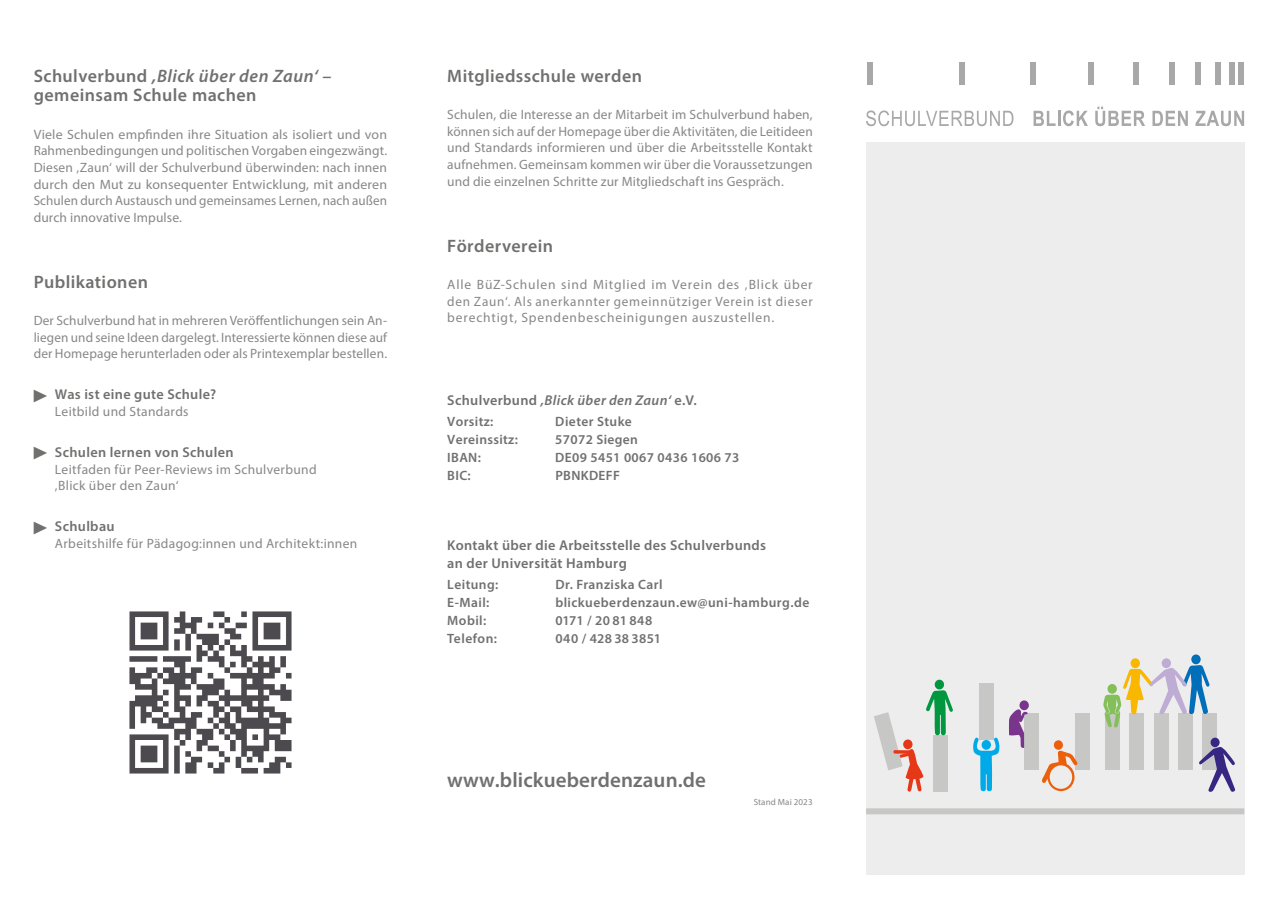
<style>
.page{position:relative;width:1272px;height:902px;background:#fff}
.page>*{position:absolute;margin:0;border:0;box-sizing:border-box;transform-origin:0 0}
.t1{font:27.15px/57.4px "Minion Pro";color:#70706f}
.t2{font:600 21px "Myriad Pro";letter-spacing:.005em;color:#70706f}
.t3{font:600 18px/19.5px "Myriad Pro";letter-spacing:.025em;color:#70706f}
.t4{font:600 14.25px/18px "Myriad Pro";letter-spacing:.025em;color:#70706f}
.t5{font:italic 600 14.25px "Myriad Pro";letter-spacing:.025em;color:#70706f}
.t6{font:13.5px/16.5px "Myriad Pro";letter-spacing:.02em;color:#878787;text-align:justify}
.t7{font:600 13.5px "Myriad Pro";letter-spacing:.025em;color:#70706f}
.t8{font:600 13.5px "Myriad Pro";letter-spacing:.005em;color:#70706f}
.t9{font:9px "Myriad Pro";letter-spacing:.005em;color:#878787}
.s1{font-style:italic}
.s2{font-style:normal}
</style>
<div class="page">
<div style="left:866px;top:142px;width:378px;height:733px;background:#ededed"></div>
<div style="left:866px;top:808px;width:378px;height:6px;background:#c7c7c6"></div>
<div style="left:978px;top:683px;width:15px;height:56px;background:#c7c7c6"></div>
<div style="left:1024px;top:713px;width:15px;height:57px;background:#c7c7c6"></div>
<div style="left:1104px;top:713px;width:15px;height:57px;background:#c7c7c6"></div>
<div style="left:1129px;top:713px;width:15px;height:57px;background:#c7c7c6"></div>
<div style="left:1153px;top:713px;width:15px;height:57px;background:#c7c7c6"></div>
<div style="left:1177px;top:713px;width:15px;height:57px;background:#c7c7c6"></div>
<div style="left:1202px;top:713px;width:15px;height:57px;background:#c7c7c6"></div>
<div style="left:1074px;top:713px;width:15px;height:57px;background:#c7c7c6"></div>
<svg style="left:1009px;top:709px;width:19px;height:39px"></svg>
<div style="left:1019px;top:700px;width:9px;height:10px;background:#79348b;border-radius:50%"></div>
<svg style="left:1042px;top:750px;width:35px;height:42px"></svg>
<div style="left:1053px;top:740px;width:9px;height:9px;background:#eb600a;border-radius:50%"></div>
<svg style="left:973px;top:737px;width:26px;height:54px"></svg>
<svg style="left:981px;top:739px;width:9px;height:10px"></svg>
<div style="left:1130px;top:658px;width:9px;height:10px;background:#fab700;border-radius:50%"></div>
<div style="left:1191px;top:654px;width:9px;height:10px;background:#006eb8;border-radius:50%"></div>
<svg style="left:1103px;top:665px;width:106px;height:63px"></svg>
<div style="left:1161px;top:658px;width:9px;height:10px;background:#bfacd4;border-radius:50%"></div>
<svg style="left:934px;top:679px;width:10px;height:10px"></svg>
<svg style="left:874px;top:690px;width:79px;height:102px"></svg>
<svg style="left:1199px;top:745px;width:36px;height:47px"></svg>
<div style="left:1210px;top:737px;width:9px;height:10px;background:#372783;border-radius:50%"></div>
<svg style="left:866px;top:110px;width:147px;height:16px"></svg>
<svg style="left:1033px;top:111px;width:22px;height:15px"></svg>
<hr style="left:1057px;top:111px;width:3px;height:15px;background:#a8a8a8">
<svg style="left:1063px;top:110px;width:24px;height:16px"></svg>
<svg style="left:1095px;top:107px;width:49px;height:19px"></svg>
<svg style="left:1152px;top:111px;width:35px;height:15px"></svg>
<svg style="left:1195px;top:111px;width:48px;height:15px"></svg>
<div style="left:867px;top:63px;width:5px;height:22px;background:#a8a8a8"></div>
<div style="left:958px;top:63px;width:6px;height:22px;background:#a8a8a8"></div>
<div style="left:1030px;top:63px;width:6px;height:22px;background:#a8a8a8"></div>
<div style="left:1088px;top:63px;width:5px;height:22px;background:#a8a8a8"></div>
<div style="left:1132px;top:63px;width:6px;height:22px;background:#a8a8a8"></div>
<div style="left:1168px;top:63px;width:6px;height:22px;background:#a8a8a8"></div>
<div style="left:1194px;top:63px;width:6px;height:22px;background:#a8a8a8"></div>
<div style="left:1214px;top:63px;width:6px;height:22px;background:#a8a8a8"></div>
<div style="left:1228px;top:63px;width:6px;height:22px;background:#a8a8a8"></div>
<div style="left:1238px;top:63px;width:6px;height:22px;background:#a8a8a8"></div>
<img style="left:129px;top:611px;width:163px;height:163px">
<h3 class="t3" style="left:34px;top:66px;width:299px">Schulverbund <span class="s1">,Blick über den Zaun‘ – </span>gemeinsam Schule machen</h3>
<p class="t6" style="left:34px;top:126px;width:355px">Viele Schulen empfinden ihre Situation als isoliert und von Rahmenbedingungen und politischen Vorgaben eingezwängt.<br>Diesen ‚Zaun‘ will der Schulverbund überwinden: nach innen durch den Mut zu konsequenter Entwicklung, mit anderen Schulen durch Austausch und gemeinsames Lernen, nach außen durch innovative Impulse.</p>
<h3 class="t3" style="left:34px;top:271px;width:116px">Publikationen</h3>
<p class="t6" style="left:34px;top:312px;width:355px">Der Schulverbund hat in mehreren Veröffentlichungen sein An&shy;liegen und seine Ideen dargelegt. Interessierte können diese auf der Homepage herunterladen oder als Printexemplar bestellen.</p>
<p class="t4" style="left:55px;top:385px;width:163px">Was ist eine gute Schule?</p>
<p class="t6" style="left:55px;top:403px;width:135px">Leitbild und Standards</p>
<p class="t4" style="left:55px;top:443px;width:180px">Schulen lernen von Schulen</p>
<p class="t6" style="left:55px;top:460px;width:263px">Leitfaden für Peer-Reviews im Schulverbund ‚Blick über den Zaun‘</p>
<p class="t4" style="left:55px;top:517px;width:61px">Schulbau</p>
<p class="t6" style="left:55px;top:535px;width:304px">Arbeitshilfe für Pädagog:innen und Architekt:innen</p>
<h1 class="t1" style="left:32px;top:365px;width:18px">▶ ▶</h1>
<h1 class="t1" style="left:32px;top:497px;width:18px">▶</h1>
<h3 class="t3" style="left:447px;top:66px;width:196px">Mitgliedsschule werden</h3>
<p class="t6" style="left:447px;top:106px;width:367px">Schulen, die Interesse an der Mitarbeit im Schulverbund haben, können sich auf der Homepage über die Aktivitäten, die Leitideen und Standards informieren und über die Arbeitsstelle Kontakt aufnehmen. Gemeinsam kommen wir über die Voraussetzungen und die einzelnen Schritte zur Mitgliedschaft ins Gespräch.</p>
<h3 class="t3" style="left:447px;top:235px;width:107px">Förderverein</h3>
<p class="t6" style="left:447px;top:276px;width:367px">Alle BüZ-Schulen sind Mitglied im Verein des ‚Blick über den Zaun‘. Als anerkannter gemeinnütziger Verein ist dieser berechtigt, Spendenbescheinigungen auszustellen.</p>
<p class="t5" style="left:447px;top:391px;width:251px"><span class="s2">Schulverbund</span> ,Blick über den Zaun‘ <span class="s2">e.V.</span></p>
<p class="t7" style="left:447px;top:412px;width:48px">Vorsitz:</p>
<p class="t7" style="left:555px;top:412px;width:78px">Dieter Stuke</p>
<p class="t7" style="left:447px;top:430px;width:72px">Vereinssitz:</p>
<p class="t7" style="left:555px;top:430px;width:84px">57072 Siegen</p>
<p class="t7" style="left:447px;top:448px;width:35px">IBAN:</p>
<p class="t7" style="left:555px;top:448px;width:185px">DE09 5451 0067 0436 1606 73</p>
<p class="t7" style="left:447px;top:466px;width:25px">BIC:</p>
<p class="t7" style="left:555px;top:466px;width:66px">PBNKDEFF</p>
<p class="t4" style="left:447px;top:536px;width:320px">Kontakt über die Arbeitsstelle des Schulverbunds an der Universität Hamburg</p>
<p class="t7" style="left:447px;top:576px;width:53px">Leitung:</p>
<p class="t7" style="left:555px;top:576px;width:109px">Dr. Franziska Carl</p>
<p class="t7" style="left:447px;top:594px;width:44px">E-Mail:</p>
<p class="t7" style="left:555px;top:594px;width:255px">blickueberdenzaun.ew@uni-hamburg.de</p>
<p class="t7" style="left:447px;top:612px;width:40px">Mobil:</p>
<p class="t8" style="left:555px;top:612px;width:98px">0171 / 20 81 848</p>
<p class="t7" style="left:447px;top:630px;width:51px">Telefon:</p>
<p class="t7" style="left:555px;top:630px;width:107px">040 / 428 38 3851</p>
<h2 class="t2" style="left:447px;top:766px;width:260px">www.blickueberdenzaun.de</h2>
<p class="t9" style="left:753px;top:796px;width:60px">Stand Mai 2023</p>
</div>
